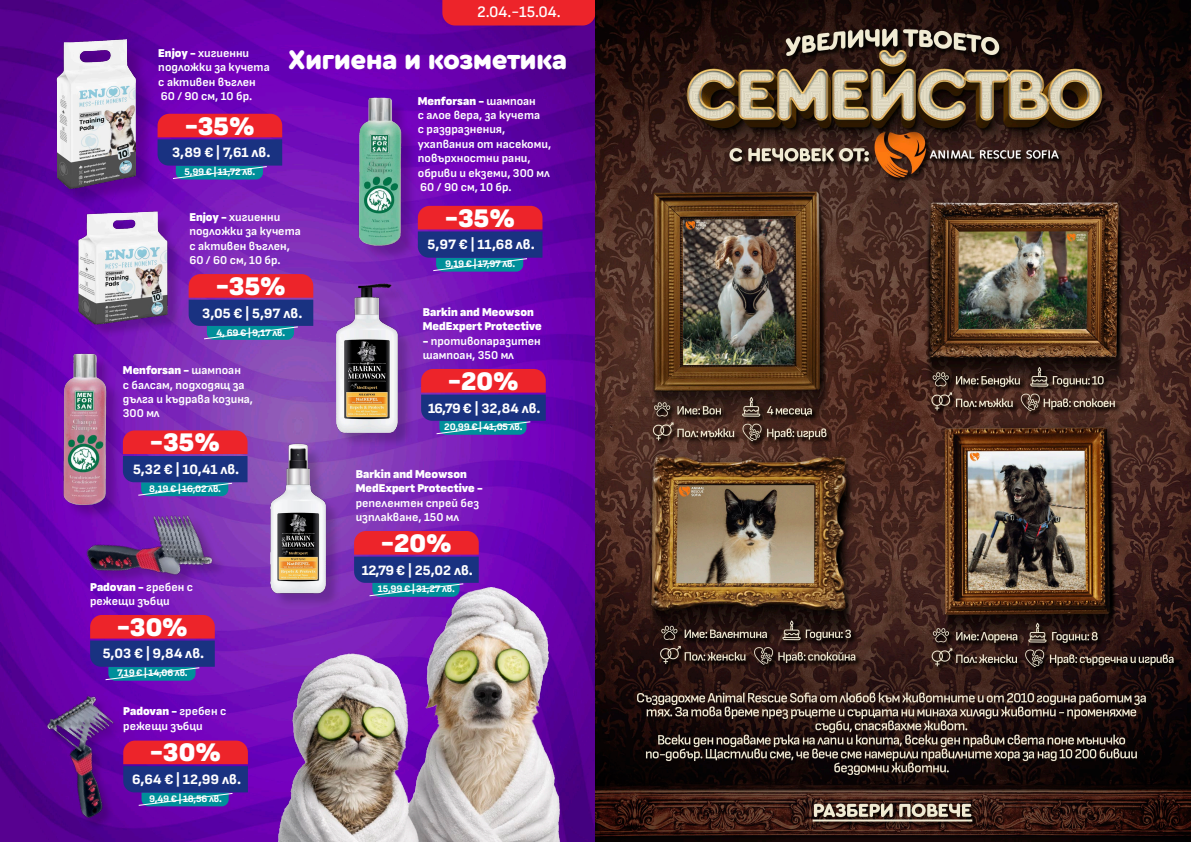
<style>
.page{position:relative;width:1191px;height:842px;background:#fff}
.page>*{position:absolute;margin:0;border:0;box-sizing:border-box;transform-origin:0 0}
.t1{font:900 28px "Cera Round Pro";letter-spacing:-.025em;color:#fff}
.t2{font:900 26.8px "Sofia Sans";color:#fff}
.t3{font:600 16px "Sofia Sans";color:#fff}
.t4{font:800 14.3px "Sofia Sans";color:#fff}
.t5{font:700 12px/14.4px "Sofia Sans";color:#fff}
.t6{font:900 12px/14.4px "Sofia Sans";color:#fff}
.t7{font:800 10px "Sofia Sans";letter-spacing:-.02em;color:#fff}
.s1{font-weight:900}
.s2{font-weight:700}
</style>
<div class="page">
<img style="left:0;top:0;width:1191px;height:842px">
<img style="left:31px;top:15px;width:136px;height:193px">
<svg style="left:158px;top:114px;width:124px;height:66px;background:#6c376e"></svg>
<img style="left:240px;top:576px;width:359px;height:266px">
<div style="left:442px;top:0;width:153px;height:26px;background:#ed242a"></div>
<div style="left:361px;top:100px;width:56px;height:162px;background:#000;opacity:.2"></div>
<img style="left:350px;top:89px;width:60px;height:163px">
<svg style="left:418px;top:206px;width:124px;height:66px;background:#6c376d"></svg>
<div style="left:65px;top:356px;width:57px;height:165px;background:#000;opacity:.2"></div>
<img style="left:59px;top:347px;width:55px;height:163px">
<svg style="left:123px;top:430px;width:124px;height:66px;background:#7b2e63"></svg>
<img style="left:66px;top:484px;width:161px;height:132px">
<svg style="left:126px;top:740px;width:122px;height:66px;background:#6b366c"></svg>
<div style="left:47px;top:698px;width:79px;height:134px;background:#000;opacity:.2"></div>
<img style="left:42px;top:692px;width:74px;height:130px">
<svg style="left:90px;top:615px;width:125px;height:66px;background:#6c376d"></svg>
<div style="left:338px;top:286px;width:75px;height:162px;background:#000;opacity:.2"></div>
<img style="left:327px;top:277px;width:77px;height:158px">
<svg style="left:421px;top:369px;width:125px;height:66px;background:#6c386d"></svg>
<div style="left:272px;top:446px;width:69px;height:162px;background:#000;opacity:.2"></div>
<img style="left:262px;top:439px;width:73px;height:158px">
<svg style="left:354px;top:531px;width:125px;height:66px;background:#6e3b6e"></svg>
<div style="left:80px;top:214px;width:102px;height:125px;background:#000;opacity:.2"></div>
<img style="left:71px;top:205px;width:106px;height:126px">
<svg style="left:189px;top:274px;width:124px;height:66px;background:#6e3c6d"></svg>
<p class="t5" style="left:158px;top:46px;width:113px"><span class="s1">Enjoy -</span> хигиенни подложки за кучета с активен въглен</p>
<p class="t5" style="left:161px;top:89px;width:93px">60 / 90 см, 10 бр.</p>
<p class="t2" style="left:185px;top:108px;width:71px">-35%</p>
<p class="t4" style="left:172px;top:144px;width:100px">3,89 € | 7,61 лв.</p>
<p class="t7" style="left:184px;top:166px;width:72px">5,99 € | 11,72 лв.</p>
<p class="t3" style="left:477px;top:3px;width:85px">2.04.-15.04.</p>
<p class="t1" style="left:288px;top:40px;width:281px">Хигиена и козметика</p>
<p class="t5" style="left:418px;top:93px;width:135px"><span class="s1">Menforsan -</span> шампоан<br>с алое вера, за кучета<br>с раздразнения, ухапвания от насекоми, повърхностни рани, обриви и екземи, 300 мл</p>
<p class="t5" style="left:420px;top:180px;width:93px">60 / 90 см, 10 бр.</p>
<p class="t5" style="left:189px;top:210px;width:113px"><span class="s1">Enjoy -</span> хигиенни подложки за кучета с активен въглен,</p>
<p class="t5" style="left:189px;top:253px;width:93px">60 / 60 см, 10 бр.</p>
<p class="t2" style="left:216px;top:268px;width:71px">-35%</p>
<p class="t4" style="left:202px;top:304px;width:102px">3,05 € | 5,97 лв.</p>
<p class="t7" style="left:217px;top:326px;width:70px">4, 69 € | 9,17 лв.</p>
<p class="t5" style="left:123px;top:363px;width:132px"><span class="s1">Menforsan -</span> шампоан<br>с балсам, подходящ за дълга и къдрава козина,<br>300 мл</p>
<p class="t2" style="left:150px;top:425px;width:71px">-35%</p>
<p class="t4" style="left:133px;top:460px;width:108px">5,32 € | 10,41 лв.</p>
<p class="t7" style="left:149px;top:482px;width:73px">8,19 € | 16,02 лв.</p>
<p class="t5" style="left:90px;top:579px;width:105px"><span class="s1">Padovan -</span> гребен с режещи зъбци</p>
<p class="t2" style="left:117px;top:609px;width:72px">-30%</p>
<p class="t4" style="left:103px;top:645px;width:103px">5,03 € | 9,84 лв.</p>
<p class="t7" style="left:117px;top:667px;width:72px">7,19 € | 14,06 лв.</p>
<p class="t5" style="left:123px;top:704px;width:105px"><span class="s1">Padovan -</span> гребен с режещи зъбци</p>
<p class="t2" style="left:150px;top:735px;width:72px">-30%</p>
<p class="t4" style="left:132px;top:771px;width:110px">6,64 € | 12,99 лв.</p>
<p class="t7" style="left:149px;top:793px;width:74px">9,49 € | 18,56 лв.</p>
<p class="t2" style="left:445px;top:200px;width:71px">-35%</p>
<p class="t4" style="left:427px;top:236px;width:109px">5,97 € | 11,68 лв.</p>
<p class="t7" style="left:445px;top:258px;width:72px">9,19 € | 17,97 лв.</p>
<p class="t6" style="left:423px;top:304px;width:121px">Barkin and Meowson<br>MedЕxpert Protective</p>
<p class="t5" style="left:423px;top:333px;width:120px"><span class="s1">-</span> противопаразитен шампоан, 350 мл</p>
<p class="t2" style="left:448px;top:363px;width:72px">-20%</p>
<p class="t4" style="left:428px;top:399px;width:114px">16,79 € | 32,84 лв.</p>
<p class="t7" style="left:444px;top:421px;width:80px">20,99 € | 41,05 лв.</p>
<p class="t6" style="left:356px;top:466px;width:129px">Barkin and Meowson<br>MedЕxpert Protective - <span class="s2">репелентен спрей без изплакване, 150 мл</span></p>
<p class="t2" style="left:381px;top:525px;width:72px">-20%</p>
<p class="t4" style="left:362px;top:561px;width:113px">12,79 € | 25,02 лв.</p>
<p class="t7" style="left:378px;top:583px;width:78px">15,99 € | 31,27 лв.</p>
</div>
